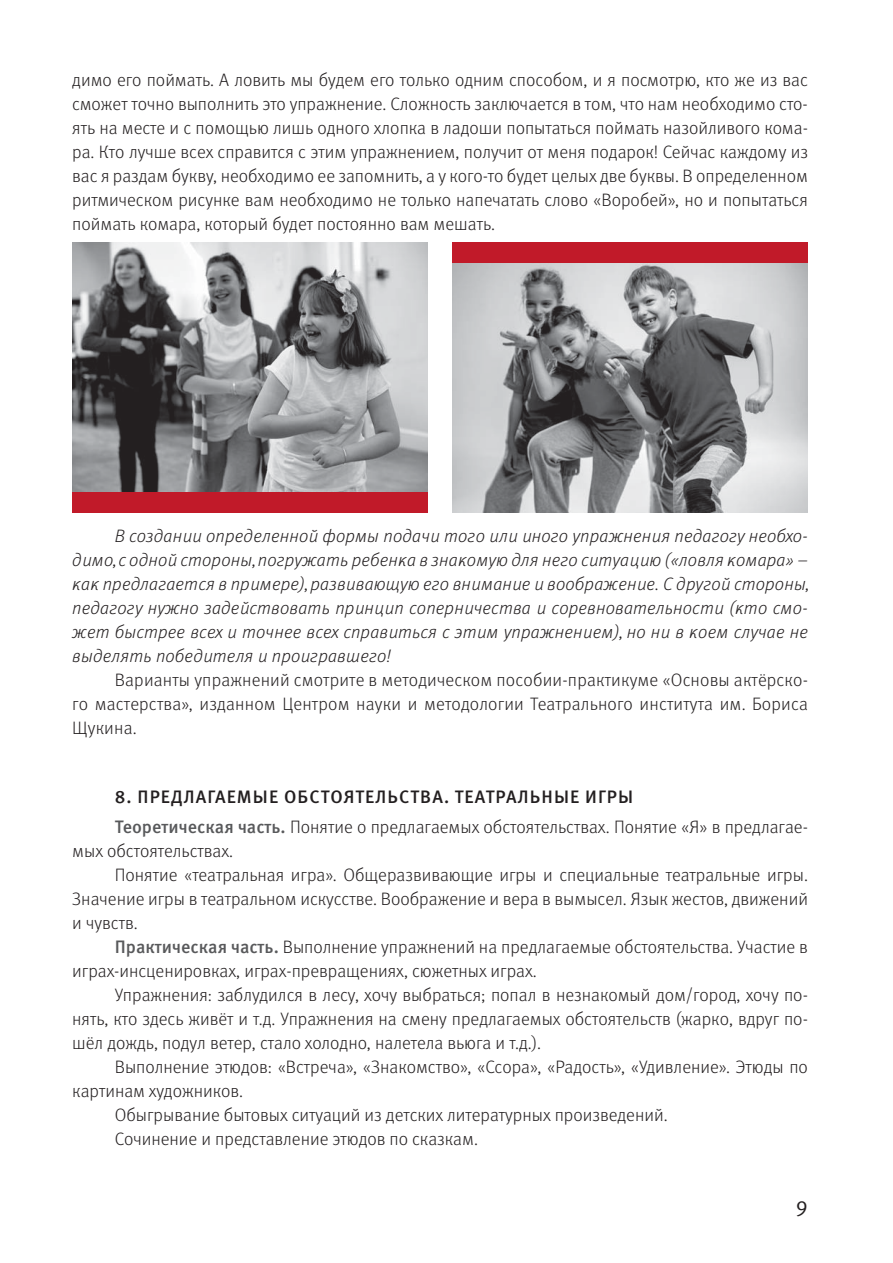
<style>
.page{position:relative;width:893px;height:1263px;background:#fff}
.page>*{position:absolute;margin:0;border:0;box-sizing:border-box;transform-origin:0 0}
.t1{font:21px "Meta Pro Norm";color:#231f20}
.t2{font:300 18px/24px "Meta Pro";color:#231f20;text-align:justify}
.t3{font:italic 300 18px/24px "Meta Pro";letter-spacing:.01em;color:#231f20;text-align:justify}
.s1{font-weight:500}
.s2{font-weight:500;color:#58595b}
</style>
<div class="page">
<img style="left:72px;top:242px;width:355px;height:250px">
<div style="left:72px;top:492px;width:355px;height:20px;background:#c11a29"></div>
<img style="left:453px;top:263px;width:355px;height:249px">
<div style="left:453px;top:242px;width:355px;height:21px;background:#c11a29"></div>
<p class="t2" style="left:72px;top:67px;width:737px">димо его поймать. А ловить мы будем его только одним способом, и я посмотрю, кто же из вас сможет точно выполнить это упражнение. Сложность заключается в том, что нам необходимо сто&shy;ять на месте и с помощью лишь одного хлопка в ладоши попытаться поймать назойливого кома&shy;ра. Кто лучше всех справится с этим упражнением, получит от меня подарок! Сейчас каждому из вас я раздам букву, необходимо ее запомнить, а у кого-то будет целых две буквы. В определенном ритмическом рисунке вам необходимо не только напечатать слово «Воробей», но и попытаться поймать комара, который будет постоянно вам мешать.</p>
<p class="t3" style="left:72px;top:523px;width:737px;text-indent:43px">В создании определенной формы подачи того или иного упражнения педагогу необхо&shy;димо, с одной стороны, погружать ребенка в знакомую для него ситуацию («ловля комара» – как предлагается в примере), развивающую его внимание и воображение. С другой стороны, педагогу нужно задействовать принцип соперничества и соревновательности (кто смо&shy;жет быстрее всех и точнее всех справиться с этим упражнением), но ни в коем случае не выделять победителя и проигравшего!</p>
<p class="t2" style="left:72px;top:667px;width:737px;text-indent:43px">Варианты упражнений смотрите в методическом пособии-практикуме «Основы актёрско&shy;го мастерства», изданном Центром науки и методологии Театрального института им. Бориса Щукина.</p>
<p class="t2" style="left:115px;top:781px;width:695px;line-height:30px"><span class="s1">8. ПРЕДЛАГАЕМЫЕ ОБСТОЯТЕЛЬСТВА. ТЕАТРАЛЬНЫЕ ИГРЫ<br></span><span class="s2">Теоретическая часть.</span> Понятие о предлагаемых обстоятельствах. Понятие «Я» в предлагае-</p>
<p class="t2" style="left:72px;top:838px;width:162px">мых обстоятельствах.</p>
<p class="t2" style="left:115px;top:862px;width:695px">Понятие «театральная игра». Общеразвивающие игры и специальные театральные игры.</p>
<p class="t2" style="left:72px;top:886px;width:737px">Значение игры в театральном искусстве. Воображение и вера в вымысел. Язык жестов, движений</p>
<p class="t2" style="left:72px;top:910px;width:67px">и чувств.</p>
<p class="t2" style="left:115px;top:934px;width:695px"><span class="s2">Практическая часть.</span> Выполнение упражнений на предлагаемые обстоятельства. Участие в</p>
<p class="t2" style="left:72px;top:958px;width:466px">играх-инсценировках, играх-превращениях, сюжетных играх.</p>
<p class="t2" style="left:115px;top:982px;width:695px">Упражнения: заблудился в лесу, хочу выбраться; попал в незнакомый дом/город, хочу по-</p>
<p class="t2" style="left:72px;top:1006px;width:737px">нять, кто здесь живёт и т.д. Упражнения на смену предлагаемых обстоятельств (жарко, вдруг по-</p>
<p class="t2" style="left:72px;top:1030px;width:470px">шёл дождь, подул ветер, стало холодно, налетела вьюга и т.д.).</p>
<p class="t2" style="left:115px;top:1054px;width:695px">Выполнение этюдов: «Встреча», «Знакомство», «Ссора», «Радость», «Удивление». Этюды по</p>
<p class="t2" style="left:72px;top:1078px;width:172px">картинам художников.</p>
<p class="t2" style="left:115px;top:1102px;width:554px">Обыгрывание бытовых ситуаций из детских литературных произведений.</p>
<p class="t2" style="left:115px;top:1126px;width:365px">Сочинение и представление этюдов по сказкам.</p>
<p class="t1" style="left:796px;top:1188px;width:14px">9</p>
</div>
